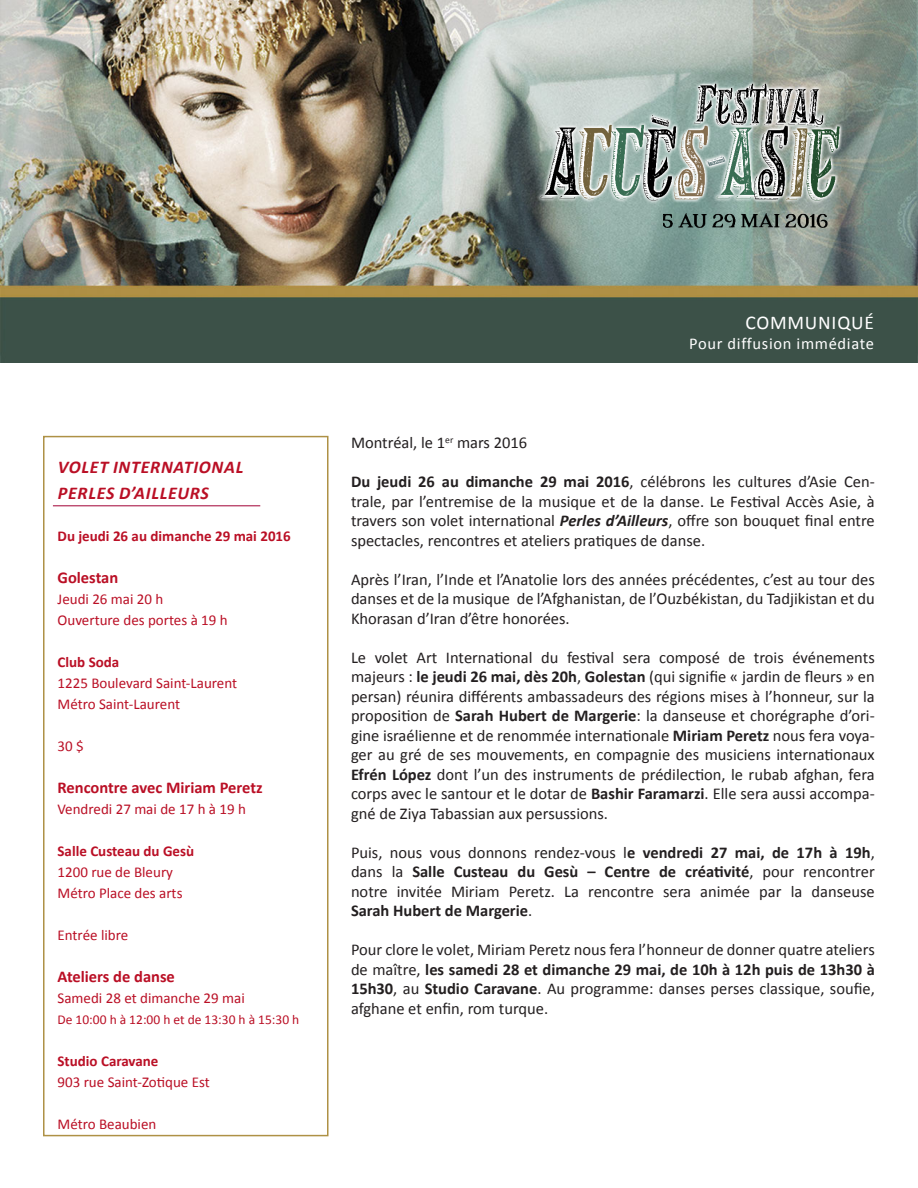
<style>
.page{position:relative;width:918px;height:1188px;background:#fff}
.page>*{position:absolute;margin:0;border:0;box-sizing:border-box;transform-origin:0 0}
.t1{font:19.5px "Calibri";letter-spacing:.04em;color:#fff}
.t2{font:italic 700 18px "Calibri";letter-spacing:.04em;color:#ba0f25}
.t3{font:16.5px/19.5px "Calibri";color:#231f20;text-align:justify}
.t4{font:700 16.5px "Calibri";color:#ba0f25}
.t5{font:16.5px "Calibri";letter-spacing:.04em;color:#fff}
.t6{font:15px "Calibri";color:#ba0f25}
.t7{font:700 15px "Calibri";color:#ba0f25}
.t8{font:13.5px "Calibri";color:#ba0f25}
.s1{font-weight:700}
.s2{font-weight:700;font-style:italic}
</style>
<div class="page">
<img style="left:0;top:0;width:918px;height:363px">
<img style="left:530px;top:49px;width:315px;height:203px">
<div style="left:43px;top:436px;width:286px;height:700px;border:2px solid #ae9145"></div>
<hr style="left:53px;top:505px;width:207px;height:1px;background:#a10135">
<p class="t2" style="left:58px;top:456px;width:187px">VOLET INTERNATIONAL</p>
<p class="t2" style="left:58px;top:481px;width:153px">PERLES D’AILLEURS</p>
<p class="t7" style="left:58px;top:527px;width:235px">Du jeudi 26 au dimanche 29 mai 2016</p>
<p class="t4" style="left:58px;top:567px;width:62px">Golestan</p>
<p class="t6" style="left:58px;top:590px;width:107px">Jeudi 26 mai 20 h</p>
<p class="t6" style="left:58px;top:611px;width:172px">Ouverture des portes à 19 h</p>
<p class="t7" style="left:58px;top:653px;width:63px">Club Soda</p>
<p class="t6" style="left:58px;top:674px;width:181px">1225 Boulevard Saint-Laurent</p>
<p class="t6" style="left:58px;top:695px;width:124px">Métro Saint-Laurent</p>
<p class="t6" style="left:58px;top:737px;width:28px">30 $</p>
<p class="t4" style="left:58px;top:777px;width:207px">Rencontre avec Miriam Peretz</p>
<p class="t6" style="left:58px;top:800px;width:190px">Vendredi 27 mai de 17 h à 19 h</p>
<p class="t7" style="left:58px;top:842px;width:138px">Salle Custeau du Gesù</p>
<p class="t6" style="left:58px;top:863px;width:117px">1200 rue de Bleury</p>
<p class="t6" style="left:58px;top:884px;width:127px">Métro Place des arts</p>
<p class="t6" style="left:58px;top:926px;width:72px">Entrée libre</p>
<p class="t4" style="left:58px;top:966px;width:119px">Ateliers de danse</p>
<p class="t6" style="left:58px;top:989px;width:189px">Samedi 28 et dimanche 29 mai</p>
<p class="t8" style="left:58px;top:1011px;width:243px">De 10:00 h à 12:00 h et de 13:30 h à 15:30 h</p>
<p class="t7" style="left:58px;top:1052px;width:102px">Studio Caravane</p>
<p class="t6" style="left:58px;top:1073px;width:154px">903 rue Saint-Zotique Est</p>
<p class="t6" style="left:58px;top:1115px;width:100px">Métro Beaubien</p>
<p class="t1" style="left:745px;top:310px;width:130px">COMMUNIQUÉ</p>
<p class="t5" style="left:689px;top:333px;width:186px">Pour diffusion immédiate</p>
<p class="t3" style="left:351px;top:433px;width:178px">Montréal, le 1<sup>er</sup> mars 2016</p>
<p class="t3" style="left:351px;top:472px;width:525px"><span class="s1">Du jeudi 26 au dimanche 29 mai 2016</span>, célébrons les cultures d’Asie Cen&shy;trale, par l’entremise de la musique et de la danse. Le Festival Accès Asie, à travers son volet international <span class="s2">Perles d’Ailleurs</span>, offre son bouquet final entre spectacles, rencontres et ateliers pratiques de danse.</p>
<p class="t3" style="left:351px;top:570px;width:525px">Après l’Iran, l’Inde et l’Anatolie lors des années précédentes, c’est au tour des danses et de la musique de l’Afghanistan, de l’Ouzbékistan, du Tadjikistan et du Khorasan d’Iran d’être honorées.</p>
<p class="t3" style="left:351px;top:648px;width:525px">Le volet Art International du festival sera composé de trois événements majeurs : <span class="s1">le jeudi 26 mai, dès 20h</span>, <span class="s1">Golestan</span> (qui signifie « jardin de fleurs » en persan) réunira différents ambassadeurs des régions mises à l’honneur, sur la proposition de <span class="s1">Sarah Hubert de Margerie</span>: la danseuse et chorégraphe d’ori&shy;gine israélienne et de renommée internationale <span class="s1">Miriam Peretz</span> nous fera voya&shy;ger au gré de ses mouvements, en compagnie des musiciens internationaux <span class="s1">Efrén López</span> dont l’un des instruments de prédilection, le rubab afghan, fera corps avec le santour et le dotar de <span class="s1">Bashir Faramarzi</span>. Elle sera aussi accompa&shy;gné de Ziya Tabassian aux persussions.</p>
<p class="t3" style="left:351px;top:843px;width:525px">Puis, nous vous donnons rendez-vous l<span class="s1">e vendredi 27 mai, de 17h à 19h</span>, dans la <span class="s1">Salle Custeau du Gesù – Centre de créativité</span>, pour rencontrer notre invitée Miriam Peretz. La rencontre sera animée par la danseuse <span class="s1">Sarah Hubert de Margerie</span>.</p>
<p class="t3" style="left:351px;top:940px;width:525px">Pour clore le volet, Miriam Peretz nous fera l’honneur de donner quatre ateliers de maître, <span class="s1">les samedi 28 et dimanche 29 mai, de 10h à 12h puis de 13h30 à 15h30</span>, au <span class="s1">Studio Caravane</span>. Au programme: danses perses classique, soufie, afghane et enfin, rom turque.</p>
</div>
